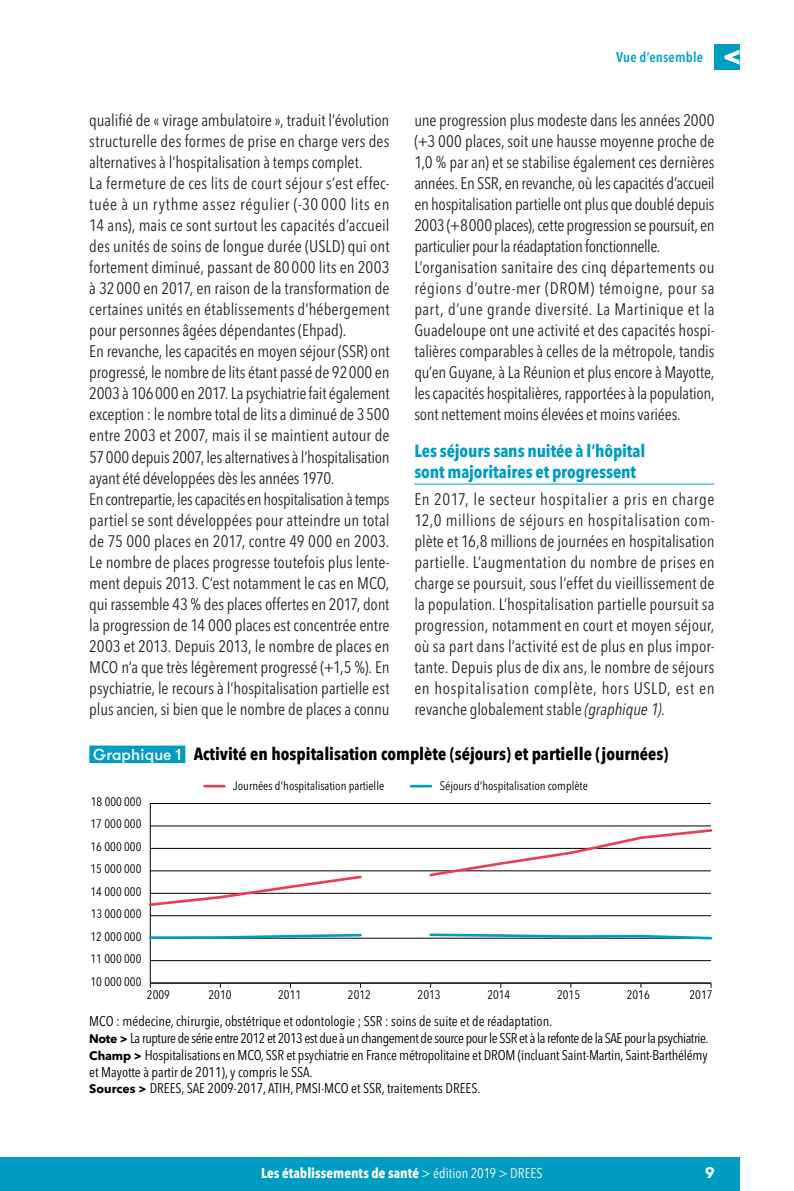
<style>
.page{position:relative;width:794px;height:1191px;background:#fff}
.page>*{position:absolute;margin:0;border:0;box-sizing:border-box;transform-origin:0 0}
.t1{font:700 condensed 17.5px "Avenir Next LT Pro";color:#000}
.t2{font:700 condensed 17.5px/21px "Avenir Next LT Pro";letter-spacing:-.005em;color:#009cc1}
.t3{font:condensed 16.62px/21px "Avenir Next LT Pro";letter-spacing:-.005em;color:#272726}
.t4{font:700 15.75px "GT Walsheim";color:#fff}
.t5{font:condensed 14px/16.8px "Avenir Next LT Pro";letter-spacing:-.01em;color:#000}
.t6{font:700 condensed 14px "Avenir Next LT Pro";letter-spacing:.005em;color:#fff}
.t7{font:600 condensed 14px "Avenir Next LT Pro";letter-spacing:.015em;color:#00a0c4}
.t8{font:condensed 12.25px "Avenir Next LT Pro";color:#000}
.s1{font-style:italic}
.s2{font-family:"GT Walsheim";font-weight:500;font-stretch:normal;font-size:15.75px;color:#fff}
.s3{font-weight:700;font-stretch:normal;font-size:12.25px}
.s4{font-weight:400}
</style>
<div class="page">
<div style="left:0;top:1157px;width:739px;height:34px;background:#009cc1"></div>
<div style="left:714px;top:45px;width:25px;height:25px;background:#009cc1"></div>
<svg style="left:724px;top:50px;width:15px;height:15px"></svg>
<hr style="left:414px;top:484px;width:300px;height:1px;background:#009cc1">
<div style="left:89px;top:745px;width:96px;height:18px;background:#009cc1"></div>
<hr style="left:204px;top:785px;width:20px;height:2px;background:#e83d54">
<hr style="left:411px;top:785px;width:20px;height:2px;background:#009cc1">
<hr style="left:150px;top:803px;width:1px;height:180px;background:#000">
<hr style="left:150px;top:982px;width:561px;height:1px;background:#000">
<hr style="left:150px;top:960px;width:561px;height:1px;background:#000">
<hr style="left:150px;top:938px;width:561px;height:1px;background:#000">
<hr style="left:150px;top:915px;width:561px;height:1px;background:#000">
<hr style="left:150px;top:893px;width:561px;height:1px;background:#000">
<hr style="left:150px;top:870px;width:561px;height:1px;background:#000">
<hr style="left:150px;top:848px;width:561px;height:1px;background:#000">
<hr style="left:150px;top:825px;width:561px;height:1px;background:#000">
<hr style="left:150px;top:803px;width:561px;height:1px;background:#000">
<svg style="left:428px;top:933px;width:145px;height:6px"></svg>
<svg style="left:571px;top:934px;width:67px;height:4px"></svg>
<svg style="left:638px;top:934px;width:75px;height:6px"></svg>
<hr style="left:150px;top:936px;width:70px;height:3px;background:#009cc1">
<svg style="left:218px;top:933px;width:145px;height:6px"></svg>
<svg style="left:427px;top:829px;width:286px;height:48px"></svg>
<svg style="left:149px;top:874px;width:214px;height:33px"></svg>
<p class="t7" style="left:616px;top:49px;width:88px">Vue d’ensemble</p>
<p class="t3" style="left:89px;top:110px;width:302px">qualifié de « virage ambulatoire », traduit l’évolution structurelle des formes de prise en charge vers des alternatives à l’hospitalisation à temps complet.<br>La fermeture de ces lits de court séjour s’est effec&shy;tuée à un rythme assez régulier (-30 000 lits en 14 ans), mais ce sont surtout les capacités d’accueil des unités de soins de longue durée (USLD) qui ont fortement diminué, passant de 80 000 lits en 2003 à 32000 en 2017, en raison de la transformation de certaines unités en établissements d’hébergement pour personnes âgées dépendantes (Ehpad).<br>En revanche, les capacités en moyen séjour (SSR) ont progressé, le nombre de lits étant passé de 92000 en 2003 à 106000 en 2017. La psychiatrie fait également exception : le nombre total de lits a diminué de 3500 entre 2003 et 2007, mais il se maintient autour de 57000 depuis 2007, les alternatives à l’hospitalisation ayant été développées dès les années 1970.<br>En contrepartie, les capacités en hospitalisation à temps partiel se sont développées pour atteindre un total de 75 000 places en 2017, contre 49 000 en 2003.<br>Le nombre de places progresse toutefois plus lente&shy;ment depuis 2013. C’est notamment le cas en MCO, qui rassemble 43 % des places offertes en 2017, dont la progression de 14 000 places est concentrée entre 2003 et 2013. Depuis 2013, le nombre de places en MCO n’a que très légèrement progressé (+1,5 %). En psychiatrie, le recours à l’hospitalisation partielle est plus ancien, si bien que le nombre de places a connu</p>
<p class="t3" style="left:414px;top:110px;width:302px">une progression plus modeste dans les années 2000 (+3 000 places, soit une hausse moyenne proche de 1,0 % par an) et se stabilise également ces dernières années. En SSR, en revanche, où les capacités d’accueil en hospitalisation partielle ont plus que doublé depuis 2003 (+8000 places), cette progression se poursuit, en particulier pour la réadaptation fonctionnelle.<br>L’organisation sanitaire des cinq départements ou régions d’outre-mer (DROM) témoigne, pour sa part, d’une grande diversité. La Martinique et la Guadeloupe ont une activité et des capacités hospi&shy;talières comparables à celles de la métropole, tandis qu’en Guyane, à La Réunion et plus encore à Mayotte, les capacités hospitalières, rapportées à la population, sont nettement moins élevées et moins variées.</p>
<p class="t2" style="left:414px;top:440px;width:233px">Les séjours sans nuitée à l’hôpital sont majoritaires et progressent</p>
<p class="t3" style="left:414px;top:488px;width:302px;text-align:justify">En 2017, le secteur hospitalier a pris en charge 12,0 millions de séjours en hospitalisation com&shy;plète et 16,8 millions de journées en hospitalisation partielle. L’augmentation du nombre de prises en charge se poursuit, sous l’effet du vieillissement de la population. L’hospitalisation partielle poursuit sa progression, notamment en court et moyen séjour, où sa part dans l’activité est de plus en plus impor&shy;tante. Depuis plus de dix ans, le nombre de séjours en hospitalisation complète, hors USLD, est en revanche globalement stable <span class="s1">(graphique 1)</span>.</p>
<p class="t1" style="left:93px;top:742px;width:576px"><span class="s2">Graphique 1</span> Activité en hospitalisation complète (séjours) et partielle (journées)</p>
<p class="t8" style="left:233px;top:778px;width:152px">Journées d'hospitalisation partielle</p>
<p class="t8" style="left:440px;top:778px;width:149px">Séjours d'hospitalisation complète</p>
<p class="t8" style="left:91px;top:794px;width:52px">18 000 000</p>
<p class="t8" style="left:90px;top:816px;width:52px">17 000 000</p>
<p class="t8" style="left:90px;top:839px;width:52px">16 000 000</p>
<p class="t8" style="left:90px;top:861px;width:52px">15 000 000</p>
<p class="t8" style="left:90px;top:884px;width:52px">14 000 000</p>
<p class="t8" style="left:91px;top:906px;width:52px">13 000 000</p>
<p class="t8" style="left:90px;top:929px;width:52px">12 000 000</p>
<p class="t8" style="left:90px;top:951px;width:52px">11 000 000</p>
<p class="t8" style="left:90px;top:973px;width:52px">10 000 000</p>
<p class="t8" style="left:147px;top:986px;width:25px">2009</p>
<p class="t8" style="left:208px;top:986px;width:25px">2010</p>
<p class="t8" style="left:278px;top:986px;width:25px">2011</p>
<p class="t8" style="left:348px;top:986px;width:25px">2012</p>
<p class="t8" style="left:417px;top:986px;width:25px">2013</p>
<p class="t8" style="left:487px;top:986px;width:25px">2014</p>
<p class="t8" style="left:557px;top:986px;width:25px">2015</p>
<p class="t8" style="left:627px;top:986px;width:25px">2016</p>
<p class="t8" style="left:689px;top:987px;width:25px">2017</p>
<p class="t5" style="left:89px;top:1012px;width:620px">MCO : médecine, chirurgie, obstétrique et odontologie ; SSR : soins de suite et de réadaptation.<br><span class="s3">Note &gt;</span> La rupture de série entre 2012 et 2013 est due à un changement de source pour le SSR et à la refonte de la SAE pour la psychiatrie.<br><span class="s3">Champ &gt;</span> Hospitalisations en MCO, SSR et psychiatrie en France métropolitaine et DROM (incluant Saint-Martin, Saint-Barthélémy et Mayotte à partir de 2011), y compris le SSA.<br><span class="s3">Sources &gt;</span> DREES, SAE 2009-2017, ATIH, PMSI-MCO et SSR, traitements DREES.</p>
<p class="t6" style="left:261px;top:1165px;width:283px">Les établissements de santé <span class="s4">&gt; édition 2019 &gt; DREES</span></p>
<p class="t4" style="left:705px;top:1162px;width:11px">9</p>
</div>
